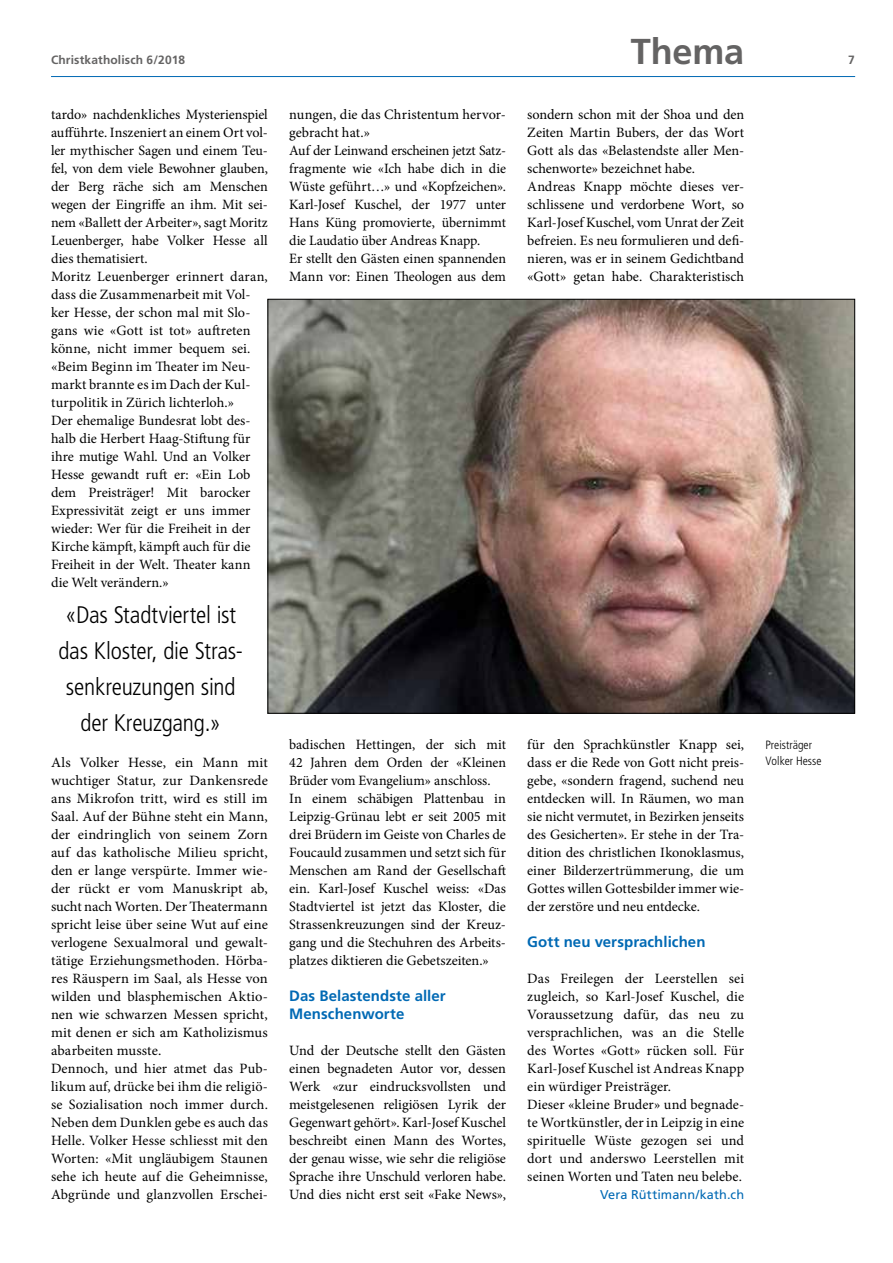
<style>
.page{position:relative;width:893px;height:1263px;background:#fff}
.page>*{position:absolute;margin:0;border:0;box-sizing:border-box;transform-origin:0 0}
.t1{font:700 36px "Frutiger LT Std";letter-spacing:-.005em;color:#646363}
.t2{font:300 condensed 24px/36px "Frutiger LT Std";letter-spacing:-.01em;color:#000;text-align:center}
.t3{font:700 15px/18px "Frutiger LT Std";letter-spacing:.005em;color:#0069b4}
.t4{font:14.25px/18px "Minion Pro";color:#000}
.t5{font:12.75px "Frutiger LT Std";letter-spacing:.005em;color:#0069b4}
.t6{font:700 12px "Frutiger LT Std";letter-spacing:.015em;color:#646363}
.t7{font:300 condensed 12px/15.8px "Frutiger LT Std";color:#000}
</style>
<div class="page">
<hr style="left:51px;top:76px;width:804px;height:1px;background:#0069b4">
<img style="left:269px;top:301px;width:584px;height:411px">
<p class="t6" style="left:51px;top:53px;width:136px">Christkatholisch 6/2018</p>
<p class="t4" style="left:51px;top:106px;width:218px">tardo» nachdenkliches Mysterienspiel aufführte. Inszeniert an einem Ort vol&shy;ler mythischer Sagen und einem Teu&shy;fel, von dem viele Bewohner glauben, der Berg räche sich am Menschen wegen der Eingriffe an ihm. Mit sei&shy;nem «Ballett der Arbeiter», sagt Moritz Leuenberger, habe Volker Hesse all dies thematisiert.<br>Moritz Leuenberger erinnert daran, dass die Zusammenarbeit mit Vol&shy;ker Hesse, der schon mal mit Slo&shy;gans wie «Gott ist tot» auftreten könne, nicht immer bequem sei. «Beim Beginn im Theater im Neu&shy;markt brannte es im Dach der Kul&shy;turpolitik in Zürich lichterloh.»<br>Der ehemalige Bundesrat lobt des&shy;halb die Herbert Haag-Stiftung für ihre mutige Wahl. Und an Volker Hesse gewandt ruft er: «Ein Lob dem Preisträger! Mit barocker Expressivität zeigt er uns immer wieder: Wer für die Freiheit in der Kirche kämpft, kämpft auch für die Freiheit in der Welt. Theater kann die Welt verändern.»</p>
<h2 class="t2" style="left:59px;top:597px;width:186px">«Das Stadtviertel ist das Kloster, die Stras&shy;senkreuzungen sind der Kreuzgang.»</h2>
<p class="t4" style="left:51px;top:754px;width:218px">Als Volker Hesse, ein Mann mit wuchtiger Statur, zur Dankensrede ans Mikrofon tritt, wird es still im Saal. Auf der Bühne steht ein Mann, der eindringlich von seinem Zorn auf das katholische Milieu spricht, den er lange verspürte. Immer wie&shy;der rückt er vom Manuskript ab, sucht nach Worten. Der Theatermann spricht leise über seine Wut auf eine verlogene Sexualmoral und gewalt&shy;tätige Erziehungsmethoden. Hörba&shy;res Räuspern im Saal, als Hesse von wilden und blasphemischen Aktio&shy;nen wie schwarzen Messen spricht, mit denen er sich am Katholizismus abarbeiten musste.<br>Dennoch, und hier atmet das Pub&shy;likum auf, drücke bei ihm die religiö&shy;se Sozialisation noch immer durch.<br>Neben dem Dunklen gebe es auch das Helle. Volker Hesse schliesst mit den Worten: «Mit ungläubigem Staunen sehe ich heute auf die Geheimnisse, Abgründe und glanzvollen Erschei-</p>
<p class="t4" style="left:289px;top:106px;width:218px">nungen, die das Christentum hervor&shy;gebracht hat.»<br>Auf der Leinwand erscheinen jetzt Satz&shy;fragmente wie «Ich habe dich in die Wüste geführt…» und «Kopfzeichen».<br>Karl-Josef Kuschel, der 1977 unter Hans Küng promovierte, übernimmt die Laudatio über Andreas Knapp.<br>Er stellt den Gästen einen spannenden Mann vor: Einen Theologen aus dem</p>
<h1 class="t1" style="left:631px;top:30px;width:115px">Thema</h1>
<p class="t4" style="left:527px;top:106px;width:218px">sondern schon mit der Shoa und den Zeiten Martin Bubers, der das Wort Gott als das «Belastendste aller Men&shy;schenworte» bezeichnet habe.<br>Andreas Knapp möchte dieses ver&shy;schlissene und verdorbene Wort, so Karl-Josef Kuschel, vom Unrat der Zeit befreien. Es neu formulieren und defi&shy;nieren, was er in seinem Gedichtband «Gott» getan habe. Charakteristisch</p>
<p class="t4" style="left:289px;top:736px;width:218px">badischen Hettingen, der sich mit 42 Jahren dem Orden der «Kleinen Brüder vom Evangelium» anschloss.<br>In einem schäbigen Plattenbau in Leipzig-Grünau lebt er seit 2005 mit drei Brüdern im Geiste von Charles de Foucauld zusammen und setzt sich für Menschen am Rand der Gesellschaft ein. Karl-Josef Kuschel weiss: «Das Stadtviertel ist jetzt das Kloster, die Strassenkreuzungen sind der Kreuz&shy;gang und die Stechuhren des Arbeits&shy;platzes diktieren die Gebetszeiten.»</p>
<p class="t3" style="left:289px;top:987px;width:158px">Das Belastendste aller<br>Menschenworte</p>
<p class="t4" style="left:289px;top:1042px;width:218px;text-align:justify">Und der Deutsche stellt den Gästen einen begnadeten Autor vor, dessen Werk «zur eindrucksvollsten und meistgelesenen religiösen Lyrik der Gegenwart gehört». Karl-Josef Kuschel beschreibt einen Mann des Wortes, der genau wisse, wie sehr die religiöse Sprache ihre Unschuld verloren habe.<br>Und dies nicht erst seit «Fake News»,</p>
<p class="t4" style="left:527px;top:736px;width:218px;text-align:justify">für den Sprachkünstler Knapp sei, dass er die Rede von Gott nicht preis&shy;gebe, «sondern fragend, suchend neu entdecken will. In Räumen, wo man sie nicht vermutet, in Bezirken jenseits des Gesicherten». Er stehe in der Tra&shy;dition des christlichen Ikonoklasmus, einer Bilderzertrümmerung, die um Gottes willen Gottesbilder immer wie&shy;der zerstöre und neu entdecke.</p>
<p class="t3" style="left:527px;top:933px;width:180px">Gott neu versprachlichen</p>
<p class="t4" style="left:527px;top:970px;width:218px">Das Freilegen der Leerstellen sei zugleich, so Karl-Josef Kuschel, die Voraussetzung dafür, das neu zu versprachlichen, was an die Stelle des Wortes «Gott» rücken soll. Für Karl-Josef Kuschel ist Andreas Knapp ein würdiger Preisträger.<br>Dieser «kleine Bruder» und begnade&shy;te Wortkünstler, der in Leipzig in eine spirituelle Wüste gezogen sei und dort und anderswo Leerstellen mit seinen Worten und Taten neu belebe.</p>
<p class="t5" style="left:600px;top:1187px;width:146px">Vera Rüttimann/kath.ch</p>
<p class="t7" style="left:765px;top:738px;width:58px">Preisträger<br>Volker Hesse</p>
<p class="t6" style="left:848px;top:53px;width:8px">7</p>
</div>
